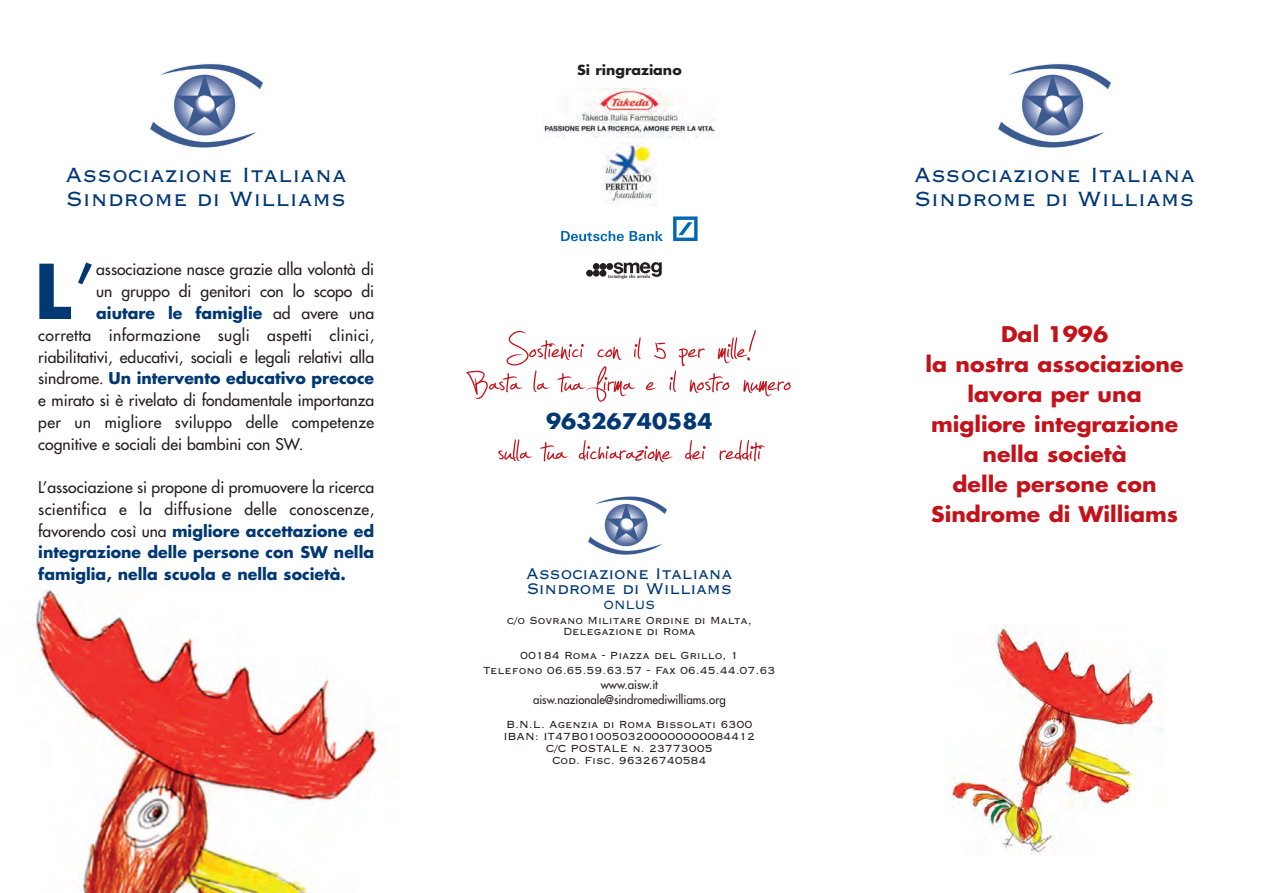
<style>
.page{position:relative;width:1263px;height:893px;background:#fff}
.page>*{position:absolute;margin:0;border:0;box-sizing:border-box;transform-origin:0 0}
.t1{font:700 73.35px "Futura";color:#013874}
.t2{font:63px "Jellyka Estryas Handwriting";color:#c4121a;scale:1.05 1}
.t3{font:27px/24px "Copperplate Gothic BT";color:#013874;scale:.95 1}
.t4{font:700 21px/30px "Futura";color:#c4121a;text-align:center;scale:1.05 1}
.t5{font:700 21px "Futura";color:#013874;scale:1.05 1}
.t6{font:20.25px/15px "Copperplate Gothic BT";letter-spacing:-.015em;color:#013874;scale:.95 1}
.t7{font:15.75px/21.8px "Futura";color:#231f20;text-align:justify}
.t8{font:15.75px "Futura";letter-spacing:.025em;color:#231f20}
.t9{font:700 15.75px "Futura";color:#013874}
.t10{font:15.75px "Copperplate Gothic BT";color:#013874;scale:.95 1}
.t11{font:13.5px/12px "Copperplate Gothic BT";letter-spacing:-.005em;color:#231f20;text-align:center;scale:.95 1}
.t12{font:700 13.5px "Futura";color:#231f20;scale:1.05 1}
.t13{font:12px/15px "Futura";color:#231f20;text-align:center;scale:.95 1}
.s1{font-weight:400}
.s2{font-weight:400;color:#231f20}
.s3{font-weight:700;color:#013874}
</style>
<div class="page">
<img style="left:998px;top:64px;width:113px;height:84px">
<img style="left:150px;top:64px;width:113px;height:84px">
<img style="left:588px;top:496px;width:79px;height:59px">
<img style="left:948px;top:625px;width:216px;height:230px">
<img style="left:32px;top:590px;width:345px;height:303px">
<svg style="left:561px;top:231px;width:63px;height:10px"></svg>
<svg style="left:630px;top:231px;width:33px;height:10px"></svg>
<svg style="left:673px;top:216px;width:24px;height:25px"></svg>
<img style="left:602px;top:142px;width:54px;height:62px">
<svg style="left:608px;top:262px;width:54px;height:17px"></svg>
<div style="left:600px;top:270px;width:6px;height:7px;background:#231f20;border-radius:50%"></div>
<div style="left:593px;top:270px;width:7px;height:7px;background:#231f20;border-radius:50%"></div>
<div style="left:586px;top:270px;width:7px;height:7px;background:#231f20;border-radius:50%"></div>
<div style="left:600px;top:263px;width:6px;height:7px;background:#231f20;border-radius:50%"></div>
<div style="left:593px;top:263px;width:7px;height:7px;background:#231f20;border-radius:50%"></div>
<div style="left:606px;top:263px;width:7px;height:7px;background:#231f20;border-radius:50%"></div>
<img style="left:543px;top:88px;width:172px;height:50px">
<h3 class="t3" style="left:66px;top:160px;width:297px">Associazione Italiana<br>Sindrome di Williams</h3>
<h1 class="t1" style="left:35px;top:258px;width:63px">L<span class="s1">’</span></h1>
<p class="t7" style="left:96px;top:260px;width:279px">associazione nasce grazie alla volontà di</p>
<p class="t7" style="left:96px;top:282px;width:279px">un gruppo di genitori con lo scopo di</p>
<p class="t9" style="left:96px;top:306px;width:279px">aiutare le famiglie <span class="s2">ad avere una</span></p>
<p class="t8" style="left:38px;top:327px;width:337px">corretta informazione sugli aspetti clinici,</p>
<p class="t7" style="left:38px;top:347px;width:337px">riabilitativi, educativi, sociali e legali relativi alla</p>
<p class="t9" style="left:38px;top:371px;width:337px"><span class="s2">sindrome.</span> Un intervento educativo precoce</p>
<p class="t7" style="left:38px;top:390px;width:337px">e mirato si è rivelato di fondamentale importanza</p>
<p class="t8" style="left:38px;top:414px;width:337px">per un migliore sviluppo delle competenze</p>
<p class="t7" style="left:38px;top:434px;width:266px">cognitive e sociali dei bambini con SW.</p>
<p class="t7" style="left:38px;top:477px;width:337px">L’associazione si propone di promuovere la ricerca scientifica e la diffusione delle conoscenze, favorendo così una <span class="s3">migliore accettazione ed integrazione delle persone con SW nella famiglia, nella scuola e nella società.</span></p>
<p class="t12" style="left:577px;top:64px;width:101px">Si ringraziano</p>
<h2 class="t2" style="left:506px;top:307px;width:236px">Sostienici con il 5 per mile!</h2>
<h2 class="t2" style="left:468px;top:340px;width:309px">Basta la tua firma e il nostro numero</h2>
<h3 class="t5" style="left:546px;top:412px;width:160px">96326740584</h3>
<h2 class="t2" style="left:497px;top:409px;width:253px">sula tua dichiarazione dei redditi</h2>
<p class="t6" style="left:526px;top:564px;width:218px">Associazione Italiana<br>Sindrome di Williams</p>
<p class="t10" style="left:603px;top:594px;width:56px">ONLUS</p>
<p class="t11" style="left:507px;top:614px;width:259px;line-height:10.5px">c/o Sovrano Militare Ordine di Malta,<br>Delegazione di Roma</p>
<p class="t11" style="left:483px;top:646px;width:309px;line-height:15px">00184 Roma - Piazza del Grillo, 1<br>Telefono 06.65.59.63.57 - Fax 06.45.44.07.63</p>
<p class="t13" style="left:533px;top:677px;width:204px">www.aisw.it aisw.nazionale@sindromediwilliams.org</p>
<p class="t11" style="left:503px;top:717px;width:266px">B.N.L. Agenzia di Roma Bissolati 6300<br>IBAN: IT47B0100503200000000084412<br>C/C POSTALE n. 23773005<br>Cod. Fisc. 96326740584</p>
<h3 class="t3" style="left:914px;top:160px;width:297px">Associazione Italiana<br>Sindrome di Williams</h3>
<h3 class="t4" style="left:926px;top:321px;width:247px">Dal 1996<br>la nostra associazione lavora per una migliore integrazione nella società<br>delle persone con<br>Sindrome di Williams</h3>
</div>
